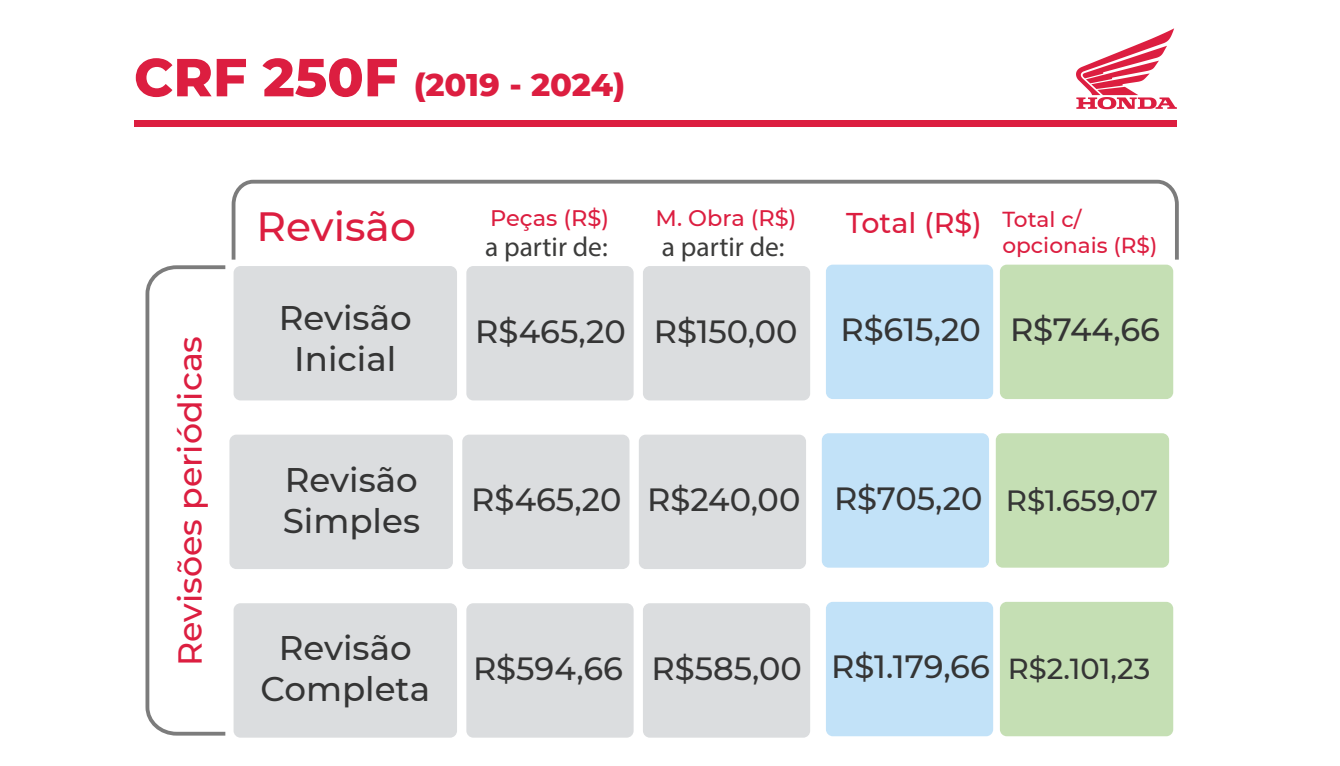
<style>
.page{position:relative;width:1340px;height:766px;background:#fff}
.page>*{position:absolute;margin:0;border:0;box-sizing:border-box;transform-origin:0 0}
.t1{font:500 40.73px "Montserrat";color:#dc1e40}
.t2{font:500 33.98px/40.9px "Montserrat";color:#353535;text-align:center}
.t3{font:500 33.3px "Montserrat";color:#dc1e40}
.t4{font:500 31.95px "Montserrat";color:#353535}
.t5{font:800 31.95px "Montserrat";letter-spacing:-.005em;color:#dc1e40}
.t6{font:500 28.57px "Montserrat";color:#dc1e40}
.t7{font:27.45px "Myriad Pro";color:#3c3c3b}
.t8{font:500 22.5px "Montserrat";color:#dc1e40}
.t9{font:500 21.6px "Montserrat";color:#dc1e40}
.s1{font-size:53.32px}
.s2{font-size:29.25px}
.s3{font-size:28.8px}
</style>
<div class="page">
<div style="left:134px;top:120px;width:1042px;height:7px;background:#dc1e40"></div>
<svg style="left:1076px;top:28px;width:100px;height:81px"></svg>
<div style="left:233px;top:266px;width:224px;height:134px;background:#dbdddf;border-radius:7px"></div>
<div style="left:643px;top:266px;width:167px;height:134px;background:#dbdddf;border-radius:7px"></div>
<div style="left:466px;top:266px;width:167px;height:134px;background:#dbdddf;border-radius:7px"></div>
<div style="left:826px;top:264px;width:167px;height:135px;background:#c2e2f8;border-radius:7px"></div>
<div style="left:999px;top:264px;width:174px;height:135px;background:#c5dfb4;border-radius:7px"></div>
<div style="left:229px;top:434px;width:224px;height:135px;background:#dbdddf;border-radius:7px"></div>
<div style="left:639px;top:434px;width:167px;height:135px;background:#dbdddf;border-radius:7px"></div>
<div style="left:462px;top:434px;width:167px;height:135px;background:#dbdddf;border-radius:7px"></div>
<div style="left:821px;top:433px;width:168px;height:134px;background:#c2e2f8;border-radius:7px"></div>
<div style="left:995px;top:433px;width:174px;height:134px;background:#c5dfb4;border-radius:7px"></div>
<svg style="left:231px;top:179px;width:948px;height:81px"></svg>
<svg style="left:145px;top:265px;width:81px;height:471px"></svg>
<div style="left:233px;top:603px;width:224px;height:134px;background:#dbdddf;border-radius:7px"></div>
<div style="left:643px;top:603px;width:167px;height:134px;background:#dbdddf;border-radius:7px"></div>
<div style="left:466px;top:603px;width:167px;height:134px;background:#dbdddf;border-radius:7px"></div>
<div style="left:826px;top:601px;width:167px;height:135px;background:#c2e2f8;border-radius:7px"></div>
<div style="left:999px;top:601px;width:174px;height:135px;background:#c5dfb4;border-radius:7px"></div>
<p class="t5" style="left:134px;top:62px;width:492px"><span class="s1">CRF 250F</span> (2019 - 2024)</p>
<p class="t3" style="left:167px;top:665px;width:331px;rotate:-90deg">Revisões periódicas</p>
<p class="t1" style="left:257px;top:198px;width:161px">Revisão</p>
<p class="t8" style="left:490px;top:202px;width:120px">Peças (R$)</p>
<p class="t8" style="left:655px;top:202px;width:142px">M. Obra (R$)</p>
<p class="t6" style="left:846px;top:203px;width:237px">Total (R$) <sup>Total</sup> <sup>c/</sup></p>
<p class="t7" style="left:485px;top:229px;width:124px">a partir de:</p>
<p class="t7" style="left:662px;top:229px;width:124px">a partir de:</p>
<p class="t9" style="left:1002px;top:230px;width:156px">opcionais (R$)</p>
<p class="t2" style="left:279px;top:296px;width:134px">Revisão<br>Inicial</p>
<p class="t4" style="left:475px;top:309px;width:324px">R$465,20 R$150,00</p>
<p class="t4" style="left:840px;top:307px;width:321px">R$615,20 R$744,66</p>
<p class="t2" style="left:283px;top:458px;width:139px;text-align:left">Revisão<br>Simples</p>
<p class="t2" style="left:260px;top:626px;width:171px">Revisão<br>Completa</p>
<p class="t4" style="left:471px;top:477px;width:688px">R$465,20 R$240,00 R$705,20 <span class="s2">R$1.659,07</span></p>
<p class="t4" style="left:473px;top:646px;width:679px">R$594,66 R$585,00 R$1.179,66 <span class="s3">R$2.101,23</span></p>
</div>
